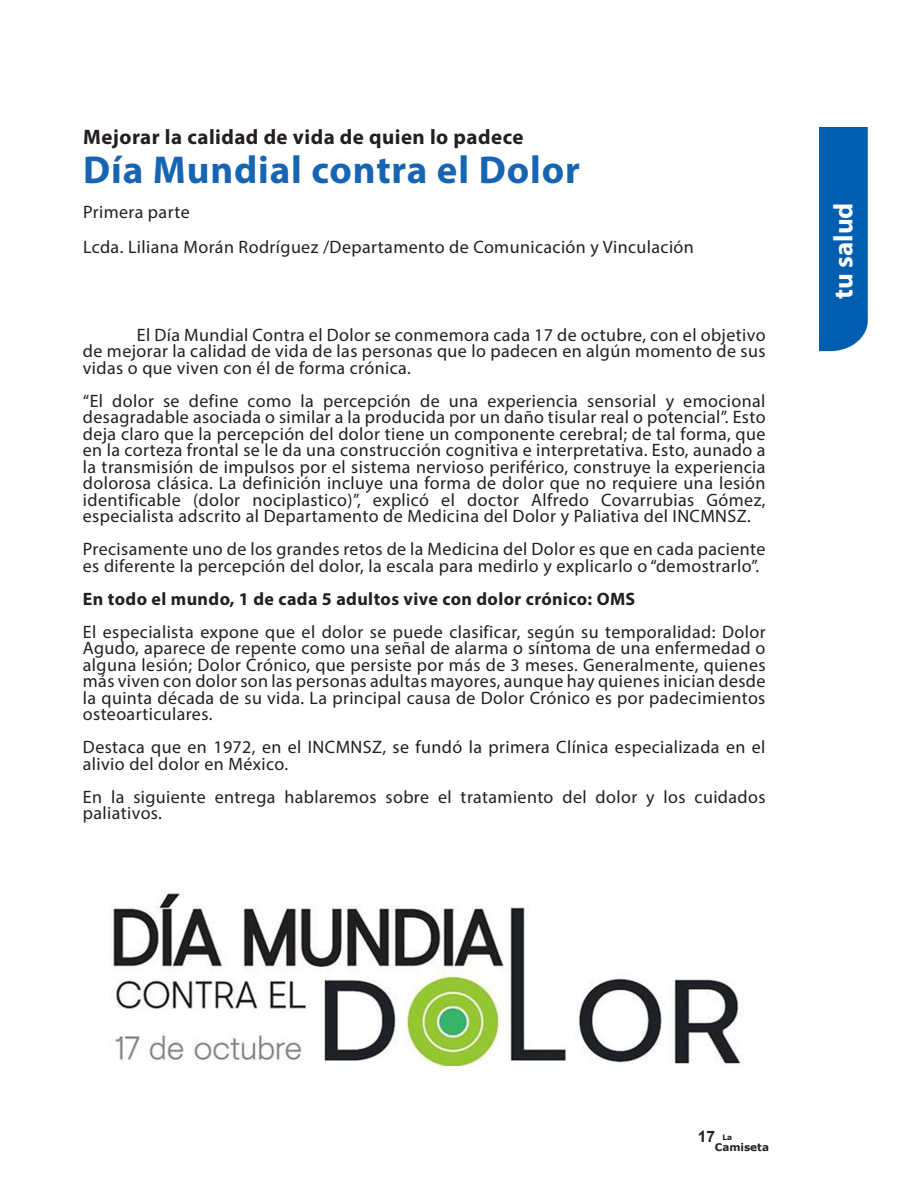
<style>
.page{position:relative;width:918px;height:1188px;background:#fff}
.page>*{position:absolute;margin:0;border:0;box-sizing:border-box;transform-origin:0 0}
.t1{font:700 39px "Myriad Pro";letter-spacing:.02em;color:#1765b2}
.t2{font:700 27px "Myriad Pro";color:#fff}
.t3{font:700 21px "Myriad Pro";letter-spacing:.02em;color:#231f20}
.t4{font:18px/16.5px "Myriad Pro";letter-spacing:.02em;color:#231f20;text-align:justify}
.t5{font:700 18px "Myriad Pro";letter-spacing:.02em;color:#231f20}
.t6{font:700 15.75px "Arial";color:#231f20}
.t7{font:700 10.5px "Verdana";color:#231f20}
.t8{font:700 7.5px "Verdana";color:#231f20}
</style>
<div class="page">
<div style="left:819px;top:128px;width:49px;height:223px;background:#015db0"></div>
<img style="left:113px;top:891px;width:630px;height:174px">
<p class="t3" style="left:83px;top:124px;width:442px">Mejorar la calidad de vida de quien lo padece</p>
<p class="t1" style="left:83px;top:145px;width:498px">Día Mundial contra el Dolor</p>
<p class="t4" style="left:83px;top:204px;width:108px">Primera parte</p>
<p class="t4" style="left:83px;top:238px;width:612px">Lcda. Liliana Morán Rodríguez /Departamento de Comunicación y Vinculación</p>
<p class="t4" style="left:83px;top:326px;width:684px;text-indent:54px">El Día Mundial Contra el Dolor se conmemora cada 17 de octubre, con el objetivo de mejorar la calidad de vida de las personas que lo padecen en algún momento de sus vidas o que viven con él de forma crónica.</p>
<p class="t4" style="left:83px;top:392px;width:684px">“El dolor se define como la percepción de una experiencia sensorial y emocional desagradable asociada o similar a la producida por un daño tisular real o potencial”. Esto deja claro que la percepción del dolor tiene un componente cerebral; de tal forma, que en la corteza frontal se le da una construcción cognitiva e interpretativa. Esto, aunado a la transmisión de impulsos por el sistema nervioso periférico, construye la experiencia dolorosa clásica. La definición incluye una forma de dolor que no requiere una lesión identificable (dolor nociplastico)”, explicó el doctor Alfredo Covarrubias Gómez, especialista adscrito al Departamento de Medicina del Dolor y Paliativa del INCMNSZ.</p>
<p class="t4" style="left:83px;top:541px;width:684px">Precisamente uno de los grandes retos de la Medicina del Dolor es que en cada paciente es diferente la percepción del dolor, la escala para medirlo y explicarlo o “demostrarlo”.</p>
<p class="t5" style="left:83px;top:587px;width:554px">En todo el mundo, 1 de cada 5 adultos vive con dolor crónico: OMS</p>
<p class="t4" style="left:83px;top:623px;width:684px">El especialista expone que el dolor se puede clasificar, según su temporalidad: Dolor Agudo, aparece de repente como una señal de alarma o síntoma de una enfermedad o alguna lesión; Dolor Crónico, que persiste por más de 3 meses. Generalmente, quienes más viven con dolor son las personas adultas mayores, aunque hay quienes inician desde la quinta década de su vida. La principal causa de Dolor Crónico es por padecimientos osteoarticulares.</p>
<p class="t4" style="left:83px;top:739px;width:684px">Destaca que en 1972, en el INCMNSZ, se fundó la primera Clínica especializada en el alivio del dolor en México.</p>
<p class="t4" style="left:83px;top:788px;width:684px">En la siguiente entrega hablaremos sobre el tratamiento del dolor y los cuidados paliativos.</p>
<p class="t2" style="left:826px;top:299px;width:98px;rotate:-90deg">tu salud</p>
<p class="t6" style="left:698px;top:1126px;width:19px">17</p>
<p class="t8" style="left:722px;top:1132px;width:11px">La</p>
<p class="t7" style="left:715px;top:1141px;width:56px">Camiseta</p>
</div>
